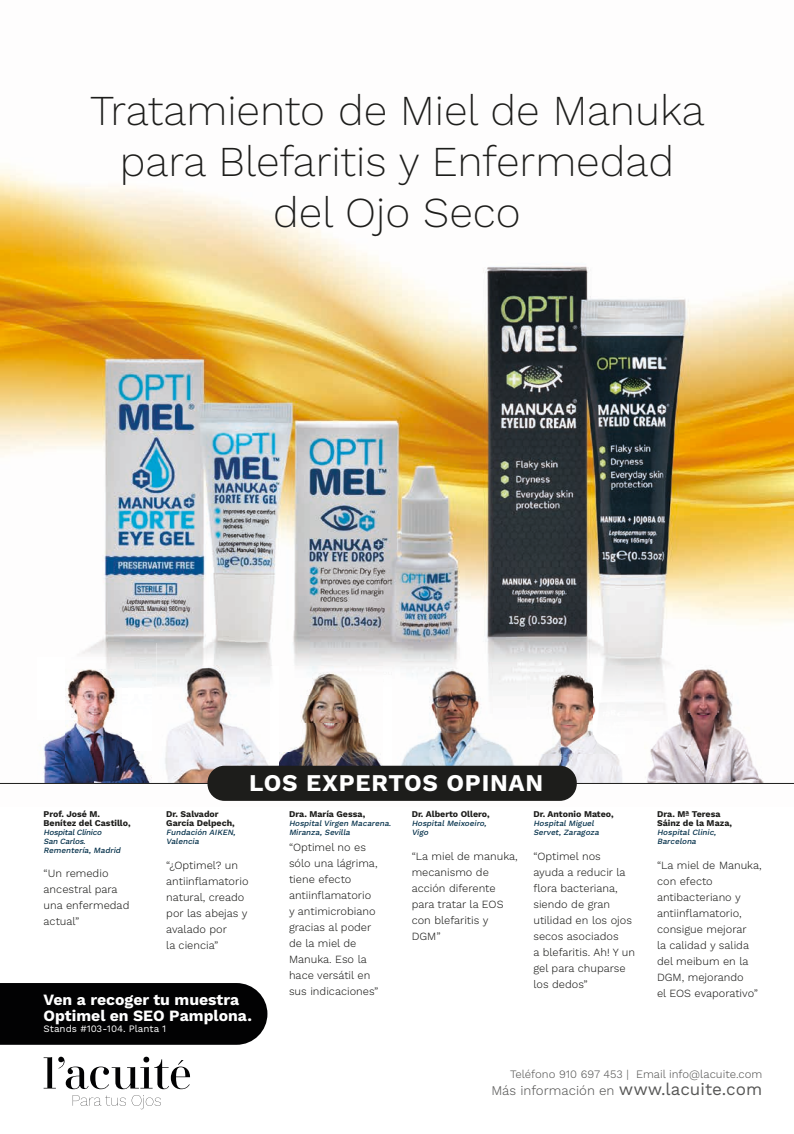
<style>
.page{position:relative;width:794px;height:1134px;background:#fff}
.page>*{position:absolute;margin:0;border:0;box-sizing:border-box;transform-origin:0 0}
.t1{font:200 42.6px/51.1px "Work Sans";color:#1d1d1b;text-align:center}
.t2{font:700 24px "Work Sans";color:#fff}
.t3{font:700 15.7px/15.7px "Work Sans";color:#fff}
.t4{font:300 13.2px "Work Sans";color:#575756}
.t5{font:300 11.3px "Work Sans";color:#575756}
.t6{font:300 11px/16px "Work Sans";color:#1d1d1b}
.t7{font:9.8px "Work Sans";color:#fff}
.t8{font:700 8.8px/8.8px "Work Sans";color:#1d1d1b}
.t9{font:italic 500 8px/8.8px "Work Sans";color:#002e48}
.s1{font-weight:400;font-size:17px}
</style>
<div class="page">
<img style="left:0;top:165px;width:794px;height:636px">
<img style="left:38px;top:658px;width:113px;height:125px">
<img style="left:530px;top:666px;width:95px;height:117px">
<img style="left:278px;top:666px;width:106px;height:87px">
<img style="left:278px;top:753px;width:106px;height:13px">
<img style="left:157px;top:643px;width:121px;height:140px">
<img style="left:270px;top:666px;width:8px;height:100px">
<img style="left:644px;top:648px;width:119px;height:135px">
<svg style="left:44px;top:1057px;width:146px;height:32px"></svg>
<svg style="left:73px;top:1095px;width:53px;height:11px"></svg>
<svg style="left:132px;top:1095px;width:29px;height:14px"></svg>
<hr style="left:0;top:783px;width:794px;height:1px;background:#1d1d1b">
<img style="left:384px;top:662px;width:142px;height:71px">
<img style="left:391px;top:733px;width:135px;height:33px">
<img style="left:384px;top:666px;width:7px;height:100px">
<div style="left:207px;top:766px;width:370px;height:35px;background:#1d1d1b;border-radius:17px"></div>
<div style="left:0;top:983px;width:267px;height:62px;background:#020203"></div>
<h1 class="t1" style="left:90px;top:86px;width:616px">Tratamiento de Miel de Manuka para Blefaritis y Enfermedad del Ojo Seco</h1>
<h2 class="t2" style="left:249px;top:769px;width:295px">LOS EXPERTOS OPINAN</h2>
<p class="t8" style="left:44px;top:810px;width:88px">Prof. José M.<br>Benítez del Castillo,</p>
<p class="t9" style="left:44px;top:828px;width:80px">HospitalClínico<br>San Carlos.<br>Rementería, Madrid</p>
<p class="t6" style="left:44px;top:866px;width:87px">“Un remedio ancestral para una enfermedad actual”</p>
<p class="t8" style="left:166px;top:810px;width:70px">Dr. Salvador<br>García Delpech,</p>
<p class="t9" style="left:166px;top:828px;width:72px">Fundación AIKEN,<br>Valencia</p>
<p class="t6" style="left:166px;top:857px;width:84px">“¿Optimel? un antiinflamatorio natural, creado por las abejas y avalado por<br>la ciencia”</p>
<h3 class="t3" style="left:44px;top:992px;width:210px">Ven a recoger tu muestra<br>Optimel en SEO Pamplona.</h3>
<p class="t7" style="left:44px;top:1023px;width:124px">Stands #103-104. Planta 1</p>
<p class="t8" style="left:289px;top:810px;width:78px">Dra. María Gessa,</p>
<p class="t9" style="left:289px;top:819px;width:105px">HospitalVirgen Macarena.<br>Miranza, Sevilla</p>
<p class="t6" style="left:289px;top:840px;width:91px">“Optimel no es sólo una lágrima, tiene efecto antiinflamatorio y antimicrobiano gracias al poder de la miel de<br>Manuka. Eso la hace versátil en sus indicaciones”</p>
<p class="t8" style="left:412px;top:810px;width:79px">Dr. Alberto Ollero,</p>
<p class="t9" style="left:412px;top:819px;width:78px">Hospital Meixoeiro,<br>Vigo</p>
<p class="t6" style="left:412px;top:848px;width:108px">“La miel de manuka, mecanismo de acción diferente para tratar la EOS con blefaritis y<br>DGM”</p>
<p class="t8" style="left:533px;top:810px;width:82px">Dr. Antonio Mateo,</p>
<p class="t9" style="left:533px;top:819px;width:69px">Hospital Miguel<br>Servet, Zaragoza</p>
<p class="t6" style="left:533px;top:848px;width:103px">“Optimel nos<br>ayuda a reducir la flora bacteriana, siendo de gran utilidad en los ojos secos asociados<br>a blefaritis. Ah! Y un gel para chuparse los dedos”</p>
<p class="t8" style="left:657px;top:810px;width:77px">Dra. Mª Teresa<br>Sáinz de la Maza,</p>
<p class="t9" style="left:657px;top:828px;width:62px">Hospital Clinic,<br>Barcelona</p>
<p class="t6" style="left:657px;top:857px;width:106px">“La miel de Manuka, con efecto antibacteriano y antiinflamatorio, consigue mejorar<br>la calidad y salida del meibum en la<br>DGM, mejorando<br>el EOS evaporativo”</p>
<p class="t5" style="left:510px;top:1067px;width:254px">Teléfono 910 697 453 | Email info@lacuite.com</p>
<p class="t4" style="left:491px;top:1082px;width:272px">Más información en <span class="s1">www.lacuite.com</span></p>
</div>
